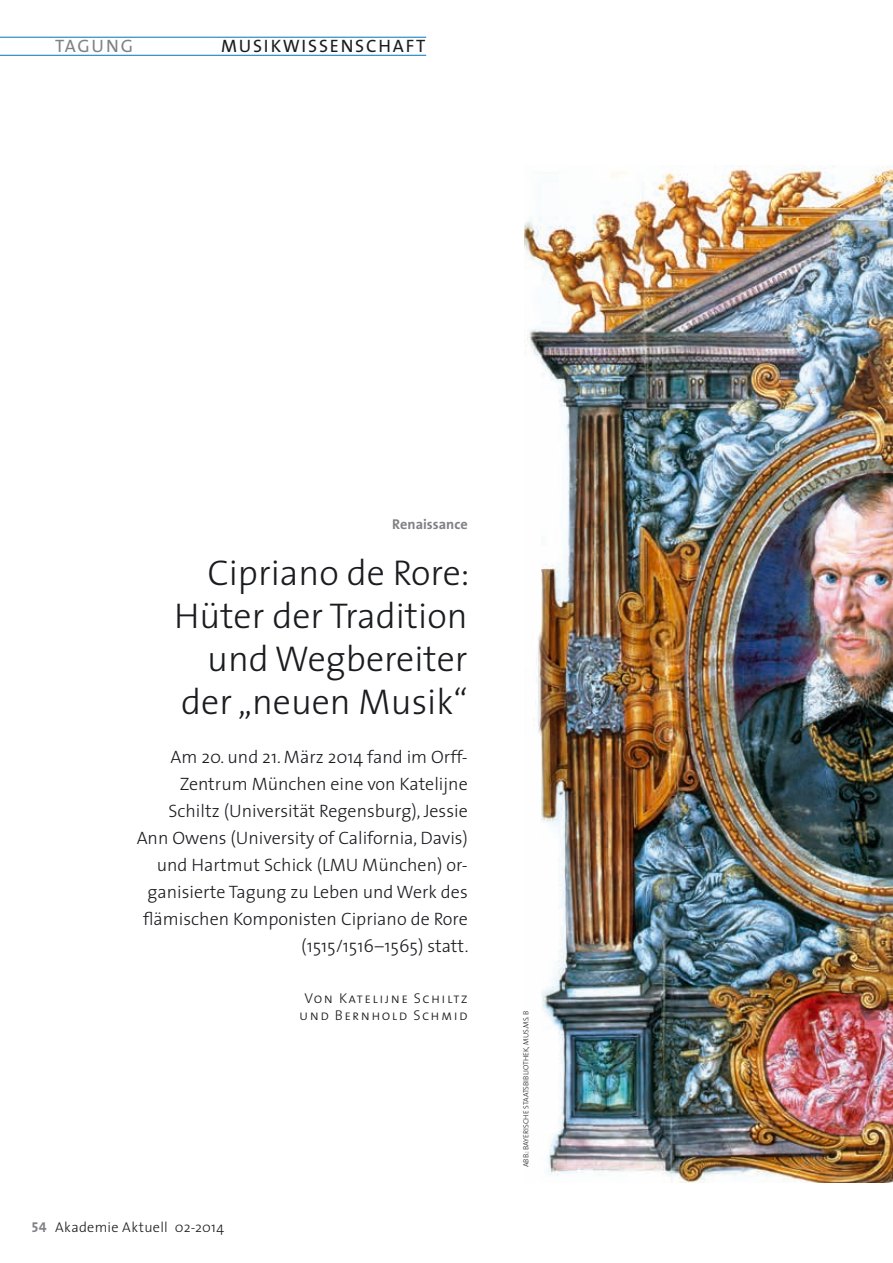
<style>
.page{position:relative;width:893px;height:1263px;background:#fff}
.page>*{position:absolute;margin:0;border:0;box-sizing:border-box;transform-origin:0 0}
.t1{font:300 36px/43.2px "The Sans";color:#1b1c20;text-align:right}
.t2{font:300 18px/27px "The Sans";color:#1b1c20;text-align:right}
.t3{font:18px "The Sans Caps";letter-spacing:.1em;color:#1b1c20}
.t4{font:18px "The Sans";letter-spacing:.1em;color:#818084}
.t5{font:14.25px/17.1px "The Sans Light Caps";letter-spacing:.1em;color:#1b1c20;text-align:center}
.t6{font:300 14.25px "The Sans";letter-spacing:.02em;color:#1b1c20}
.t7{font:700 14.25px "The Sans";color:#818084}
.t8{font:7.5px "The Sans Light Caps";color:#1b1c20}
.s1{font-family:"The Sans Bold Caps";font-weight:400;color:#818084}
</style>
<div class="page">
<img style="left:524px;top:165px;width:369px;height:1017px">
<hr style="left:0;top:55px;width:426px;height:1px;background:#0076be">
<hr style="left:0;top:37px;width:426px;height:1px;background:#0076be">
<p class="t4" style="left:55px;top:31px;width:79px">TAGUNG</p>
<p class="t3" style="left:221px;top:31px;width:206px">MUSIKWISSENSCHAFT</p>
<p class="t7" style="left:392px;top:512px;width:77px">Renaissance</p>
<h1 class="t1" style="left:174px;top:550px;width:297px">Cipriano de Rore:<br>Hüter der Tradition und Wegbereiter der „neuen Musik“</h1>
<p class="t2" style="left:137px;top:742px;width:333px">Am 20. und 21. März 2014 fand im Orff-Zentrum München eine von Katelijne Schiltz (Universität Regensburg), Jessie Ann Owens (University of California, Davis) und Hartmut Schick (LMU München) or&shy;ganisierte Tagung zu Leben und Werk des flämischen Komponisten Cipriano de Rore (1515/1516–1565) statt.</p>
<p class="t5" style="left:299px;top:989px;width:170px">Von Katelijne Schiltz und Bernhold Schmid</p>
<p class="t6" style="left:32px;top:1215px;width:194px"><span class="s1">54</span> Akademie Aktuell 02-2014</p>
<p class="t8" style="left:520px;top:1167px;width:158px;rotate:-90deg">Abb.: Bayerische Staatsbib liothek, Mus.ms. B</p>
</div>
